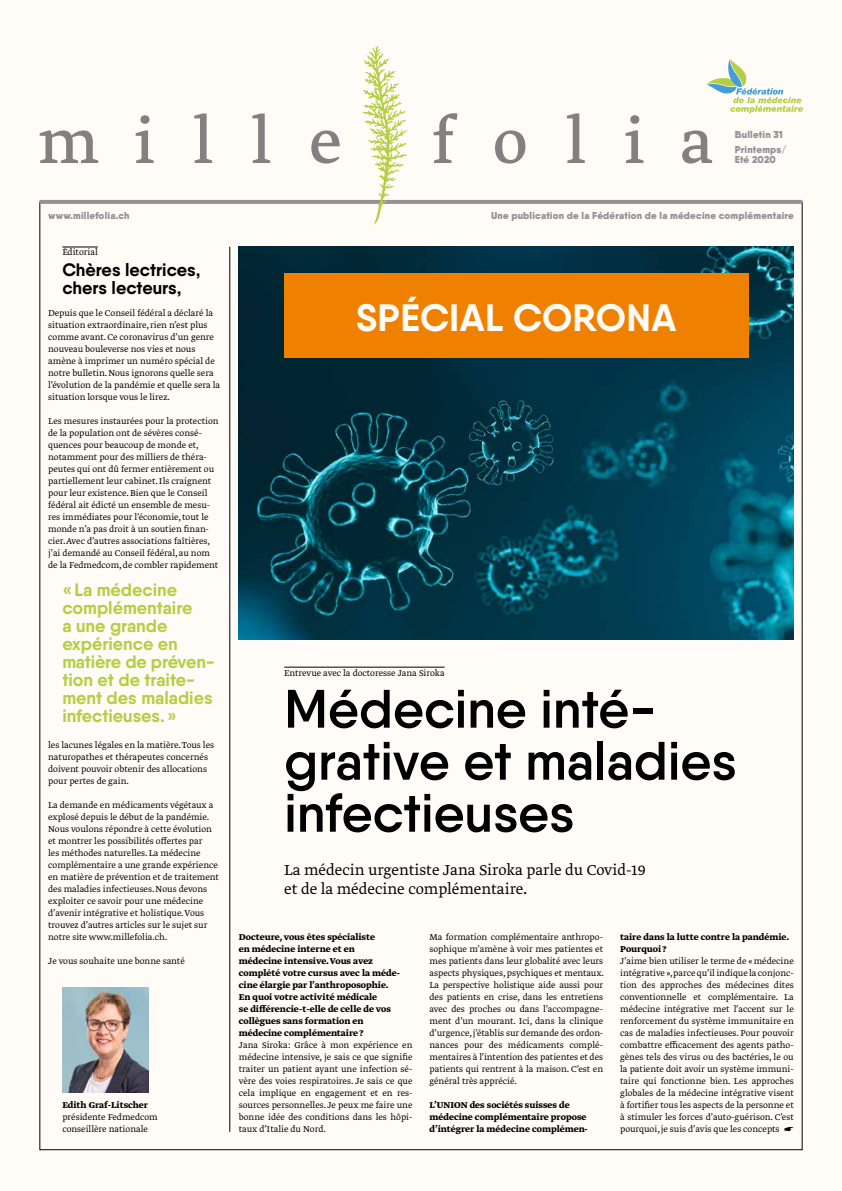
<style>
.page{position:relative;width:842px;height:1191px;background:#fffcf8}
.page>*{position:absolute;margin:0;border:0;box-sizing:border-box;transform-origin:0 0}
.t1{font:600 54px/52px "Qanelas";color:#000}
.t2{font:700 38.1px "Qanelas";letter-spacing:.01em;color:#fffcf8}
.t3{font:700 18px/18px "Qanelas";color:#b5ce44}
.t4{font:700 18px/18px "Qanelas";color:#000}
.t5{font:300 17px/19px "Greta Text";color:#000}
.t6{font:300 10px/12px "Greta Text";color:#000}
.t7{font:700 10px/12px "Greta Text";color:#000}
.t8{font:900 10px/15.7px "Qanelas";letter-spacing:.02em;color:#979098}
.s1{font-weight:500}
</style>
<div class="page">
<hr style="left:284px;top:667px;width:161px;height:1px;background:#000">
<hr style="left:230px;top:247px;width:1px;height:884px;background:#000">
<hr style="left:62px;top:247px;width:36px;height:1px;background:#000">
<img style="left:239px;top:247px;width:555px;height:392px">
<div style="left:284px;top:273px;width:464px;height:84px;background:#f08100"></div>
<img style="left:62px;top:987px;width:87px;height:105px">
<svg style="left:40px;top:46px;width:763px;height:178px"></svg>
<p class="t8" style="left:735px;top:126px;width:53px">Bulletin 31<br>Printemps/</p>
<p class="t8" style="left:735px;top:152px;width:42px">Eté 2020</p>
<p class="t8" style="left:48px;top:208px;width:83px">www.millefolia.ch</p>
<p class="t8" style="left:491px;top:208px;width:304px">Une publication de la Fédération de la médecine complémentaire</p>
<p class="t6" style="left:62px;top:247px;width:37px">Éditorial</p>
<h3 class="t4" style="left:62px;top:261px;width:140px">Chères lectrices, chers lecteurs,</h3>
<p class="t6" style="left:48px;top:307px;width:174px">Depuis que le Conseil fédéral a déclaré la situation extraordinaire, rien n’est plus comme avant. Ce coronavirus d’un genre nouveau bouleverse nos vies et nous amène à imprimer un numéro spécial de notre bulletin. Nous ignorons quelle sera l’évolution de la pandémie et quelle sera la situation lorsque vous le lirez.</p>
<p class="t6" style="left:48px;top:415px;width:172px">Les mesures instaurées pour la protection de la population ont de sévères consé&shy;quences pour beaucoup de monde et, notamment pour des milliers de théra&shy;peutes qui ont dû fermer entièrement ou partiellement leur cabinet. Ils craignent pour leur existence. Bien que le Conseil fédéral ait édicté un ensemble de mesu&shy;res immédiates pour l’économie, tout le monde n’a pas droit à un soutien finan&shy;cier. Avec d’autres associations faîtières, j’ai demandé au Conseil fédéral, au nom de la Fedmedcom, de combler rapidement</p>
<h3 class="t3" style="left:62px;top:580px;width:154px">«La médecine complémentaire<br>a une grande expérience en matière de préven&shy;tion et de traite&shy;ment des maladies infectieuses.»</h3>
<p class="t6" style="left:48px;top:739px;width:167px">les lacunes légales en la matière. Tous les naturopathes et thérapeutes concernés doivent pouvoir obtenir des allocations pour pertes de gain.</p>
<p class="t6" style="left:48px;top:799px;width:172px">La demande en médicaments végétaux a explosé depuis le début de la pandémie.<br>Nous voulons répondre à cette évolution et montrer les possibilités offertes par<br>les méthodes naturelles. La médecine complémentaire a une grande expérience en matière de prévention et de traitement des maladies infectieuses. Nous devons exploiter ce savoir pour une médecine d’avenir intégrative et holistique. Vous trouvez d’autres articles sur le sujet sur notre site www.millefolia.ch.</p>
<p class="t6" style="left:48px;top:955px;width:138px">Je vous souhaite une bonne santé</p>
<p class="t7" style="left:62px;top:1099px;width:87px">Edith Graf-Litscher</p>
<p class="t6" style="left:62px;top:1111px;width:97px">présidente Fedmedcom conseillère nationale</p>
<h2 class="t2" style="left:356px;top:293px;width:321px">SPÉCIAL CORONA</h2>
<p class="t6" style="left:284px;top:667px;width:162px">Entrevue avec la doctoresse Jana Siroka</p>
<h1 class="t1" style="left:284px;top:682px;width:454px">Médecine inté&shy;grative et maladies infectieuses</h1>
<h3 class="t5" style="left:284px;top:861px;width:363px">La médecin urgentiste Jana Siroka parle du Covid-19 et de la médecine complémentaire.</h3>
<p class="t7" style="left:239px;top:931px;width:163px">Docteure, vous êtes spécialiste<br>en médecine interne et en médecine intensive. Vous avez complété votre cursus avec la méde&shy;cine élargie par l’anthroposophie.<br>En quoi votre activité médicale<br>se différencie-t-elle de celle de vos collègues sans formation en médecine complémentaire ?</p>
<p class="t6" style="left:239px;top:1039px;width:175px;text-align:justify">Jana Siroka: Grâce à mon expérience en médecine intensive, je sais ce que signifie traiter un patient ayant une infection sé&shy;vère des voies respiratoires. Je sais ce que cela implique en engagement et en res&shy;sources personnelles. Je peux me faire une bonne idée des conditions dans les hôpi&shy;taux d’Italie du Nord.</p>
<p class="t6" style="left:429px;top:931px;width:176px;text-align:justify">Ma formation complémentaire anthropo&shy;sophique m’amène à voir mes patientes et mes patients dans leur globalité avec leurs aspects physiques, psychiques et mentaux.<br>La perspective holistique aide aussi pour des patients en crise, dans les entretiens avec des proches ou dans l’accompagne&shy;ment d’un mourant. Ici, dans la clinique d’urgence, j’établis sur demande des ordon&shy;nances pour des médicaments complé&shy;mentaires à l’intention des patientes et des patients qui rentrent à la maison. C’est en général très apprécié.</p>
<p class="t7" style="left:429px;top:1099px;width:160px">L’UNION des sociétés suisses de médecine complémentaire propose d’intégrer la médecine complémen-</p>
<p class="t7" style="left:620px;top:931px;width:171px">taire dans la lutte contre la pandémie.<br>Pourquoi ?</p>
<p class="t6" style="left:620px;top:955px;width:175px;text-align:justify">J’aime bien utiliser le terme de «médecine intégrative »,parce qu’il indique la conjonc&shy;tion des approches des médecines dites conventionnelle et complémentaire. La médecine intégrative met l’accent sur le renforcement du système immunitaire en cas de maladies infectieuses. Pour pouvoir combattre efficacement des agents patho&shy;gènes tels des virus ou des bactéries, le ou la patiente doit avoir un système immuni&shy;taire qui fonctionne bien. Les approches globales de la médecine intégrative visent à fortifier tous les aspects de la personne et à stimuler les forces d’auto-guérison. C’est pourquoi, je suis d’avis que les concepts <span class="s1">☛</span></p>
</div>
